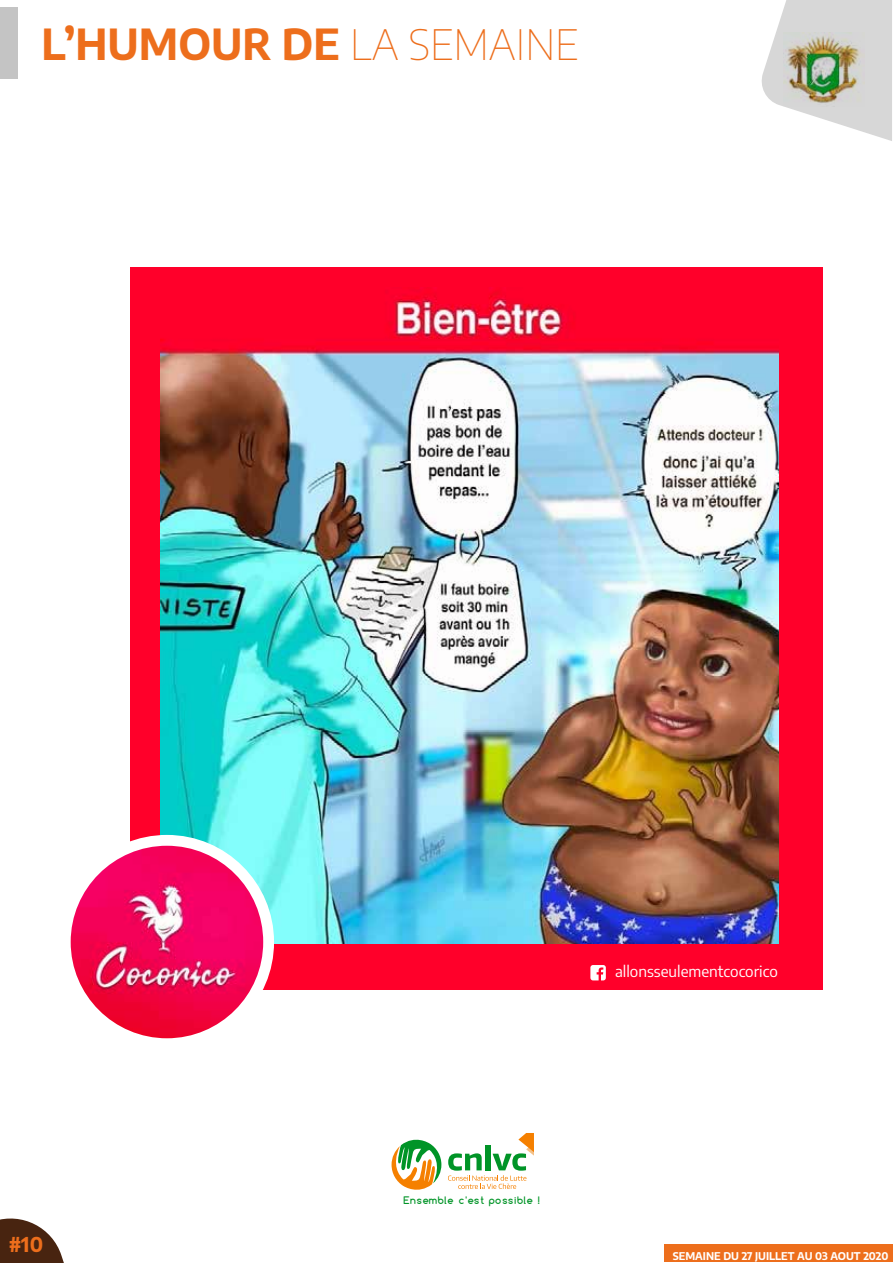
<style>
.page{position:relative;width:893px;height:1263px;background:#fff}
.page>*{position:absolute;margin:0;border:0;box-sizing:border-box;transform-origin:0 0}
.t1{font:700 42px "Encode Sans";color:#ed6e1c}
.t2{font:700 20.1px "Encode Sans";color:#ed6e1c}
.t3{font:15.3px "Encode Sans";color:#fff}
.t4{font:700 10.5px "Encode Sans";color:#fff}
.t5{font:700 9.75px "Comfortaa";letter-spacing:.07em;color:#009427}
.s1{font-weight:100}
</style>
<div class="page">
<div style="left:130px;top:268px;width:692px;height:722px;background:#ff002a"></div>
<img style="left:161px;top:287px;width:618px;height:657px">
<div style="left:60px;top:835px;width:214px;height:214px;background:#fff;border-radius:50%"></div>
<svg style="left:761px;top:0;width:131px;height:141px"></svg>
<img style="left:783px;top:33px;width:81px;height:74px">
<div style="left:664px;top:1244px;width:229px;height:18px;background:#ed6e1c"></div>
<svg style="left:1px;top:1218px;width:63px;height:45px"></svg>
<div style="left:0;top:8px;width:17px;height:71px;background:#c4c4c4"></div>
<svg style="left:391px;top:1139px;width:51px;height:51px"></svg>
<svg style="left:448px;top:1133px;width:86px;height:56px"></svg>
<svg style="left:590px;top:965px;width:16px;height:15px"></svg>
<img style="left:71px;top:846px;width:192px;height:192px;border-radius:96px">
<h1 class="t1" style="left:42px;top:13px;width:539px">L’HUMOUR DE <span class="s1">LA SEMAINE</span></h1>
<h2 class="t2" style="left:9px;top:1230px;width:36px">#10</h2>
<h3 class="t3" style="left:615px;top:961px;width:164px">allonsseulementcocorico</h3>
<p class="t5" style="left:403px;top:1194px;width:138px">Ensemble c'est possible !</p>
<p class="t4" style="left:673px;top:1248px;width:217px">SEMAINE DU 27 JUILLET AU 03 AOUT 2020</p>
</div>
